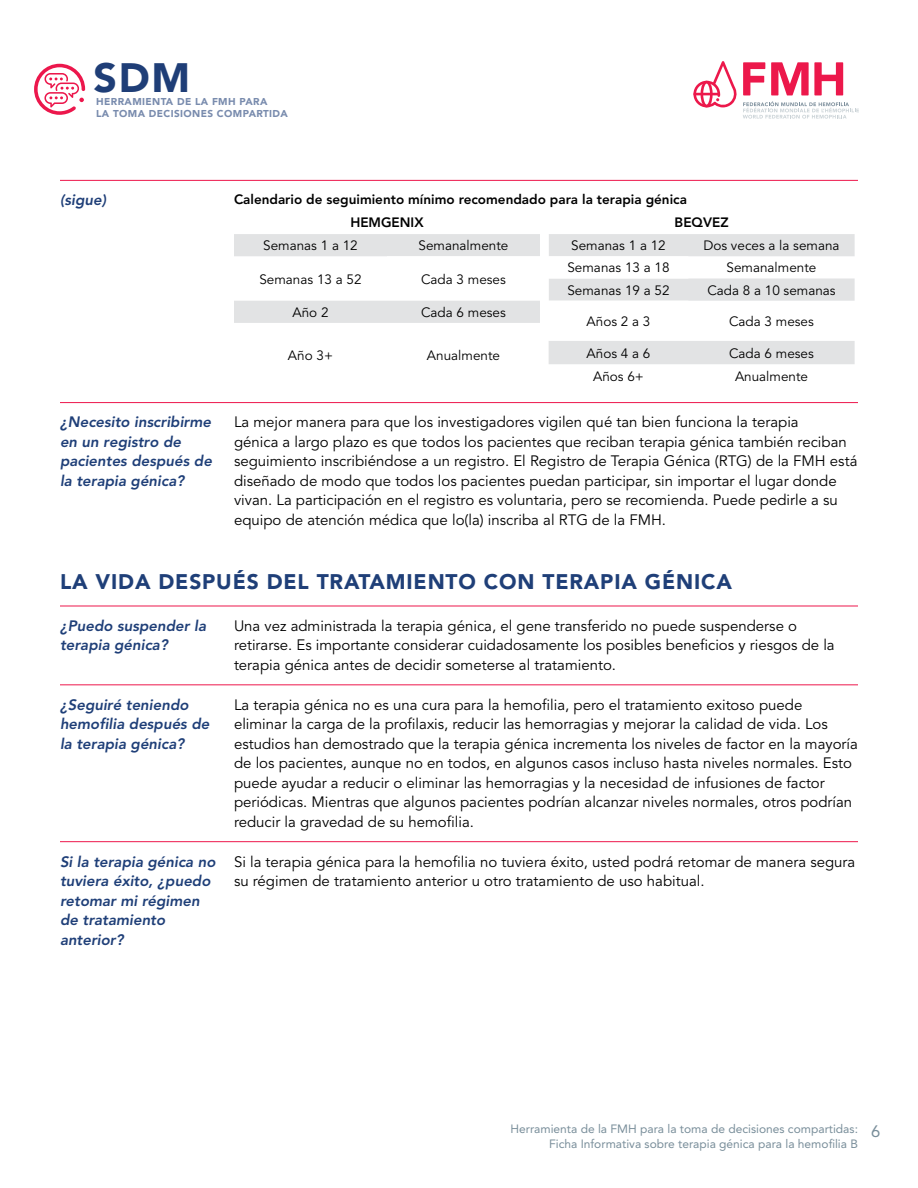
<style>
.page{position:relative;width:918px;height:1188px;background:#fff}
.page>*{position:absolute;margin:0;border:0;box-sizing:border-box;transform-origin:0 0}
.t1{font:900 40.95px "Avenir";color:#1f3e77}
.L1{font:900 21px "Avenir LT Std";letter-spacing:.04em;color:#1f3f78}
.Body{font:15px/19.5px "Avenir LT Std";color:#000}
.Q{font:italic 800 15px/19.5px "Avenir LT Std";color:#1f3f78}
.Paragraph_Style_2{font:13.5px "Avenir LT Std";color:#000}
.Body-2{font:13.5px "Avenir LT Std";color:#000}
.Body-3{font:800 13.5px "Avenir LT Std";color:#000}
.t2{font:12px/15px "Avenir LT Std";color:#798e9a}
.t3{font:900 10.05px/12px "Avenir";letter-spacing:.04em;color:#1f3e77}
.s1{font-size:16.5px}
</style>
<div class="page">
<hr style="left:60px;top:180px;width:174px;height:1px;background:#ed174c">
<hr style="left:234px;top:180px;width:624px;height:1px;background:#ed174c">
<hr style="left:60px;top:402px;width:174px;height:1px;background:#ed174c">
<hr style="left:234px;top:402px;width:624px;height:1px;background:#ed174c">
<svg style="left:234px;top:234px;width:621px;height:130px"></svg>
<hr style="left:60px;top:606px;width:174px;height:1px;background:#ed174c">
<hr style="left:234px;top:606px;width:624px;height:1px;background:#ed174c">
<hr style="left:60px;top:684px;width:174px;height:1px;background:#ed174c">
<hr style="left:234px;top:684px;width:624px;height:1px;background:#ed174c">
<hr style="left:60px;top:841px;width:174px;height:1px;background:#ed174c">
<hr style="left:234px;top:841px;width:624px;height:1px;background:#ed174c">
<svg style="left:693px;top:61px;width:166px;height:58px"></svg>
<hr style="left:693px;top:93px;width:27px;height:2px;background:#ec184b">
<svg style="left:34px;top:64px;width:51px;height:51px"></svg>
<p class="t1" style="left:94px;top:42px;width:98px">SDM</p>
<p class="t3" style="left:96px;top:95px;width:193px">HERRAMIENTA DE LA FMH PARA<br>LA TOMA DECISIONES COMPARTIDA</p>
<p class="Q" style="left:60px;top:190px;width:48px">(sigue)</p>
<p class="Body-3" style="left:234px;top:191px;width:455px">Calendario de seguimiento mínimo recomendado para la terapia génica</p>
<p class="Body-3" style="left:350px;top:215px;width:75px">HEMGENIX</p>
<p class="Body-3" style="left:675px;top:215px;width:55px">BEQVEZ</p>
<p class="Body-2" style="left:263px;top:238px;width:96px">Semanas 1 a 12</p>
<p class="Body-2" style="left:419px;top:238px;width:91px">Semanalmente</p>
<p class="Paragraph_Style_2" style="left:571px;top:238px;width:96px">Semanas 1 a 12</p>
<p class="Paragraph_Style_2" style="left:703px;top:238px;width:138px">Dos veces a la semana</p>
<p class="Body-2" style="left:259px;top:271px;width:104px">Semanas 13 a 52</p>
<p class="Body-2" style="left:421px;top:271px;width:86px">Cada 3 meses</p>
<p class="Paragraph_Style_2" style="left:567px;top:260px;width:104px">Semanas 13 a 18</p>
<p class="Paragraph_Style_2" style="left:727px;top:260px;width:91px">Semanalmente</p>
<p class="Paragraph_Style_2" style="left:567px;top:282px;width:104px">Semanas 19 a 52</p>
<p class="Paragraph_Style_2" style="left:707px;top:282px;width:130px">Cada 8 a 10 semanas</p>
<p class="Body-2" style="left:292px;top:304px;width:38px">Año 2</p>
<p class="Body-2" style="left:421px;top:304px;width:86px">Cada 6 meses</p>
<p class="Paragraph_Style_2" style="left:587px;top:313px;width:65px">Años 2 a 3</p>
<p class="Paragraph_Style_2" style="left:729px;top:313px;width:86px">Cada 3 meses</p>
<p class="Body-2" style="left:288px;top:348px;width:47px">Año 3+</p>
<p class="Body-2" style="left:427px;top:348px;width:75px">Anualmente</p>
<p class="Paragraph_Style_2" style="left:587px;top:345px;width:65px">Años 4 a 6</p>
<p class="Paragraph_Style_2" style="left:729px;top:345px;width:86px">Cada 6 meses</p>
<p class="Paragraph_Style_2" style="left:593px;top:369px;width:52px">Años 6+</p>
<p class="Paragraph_Style_2" style="left:735px;top:369px;width:75px">Anualmente</p>
<p class="Q" style="left:60px;top:413px;width:153px">¿Necesito inscribirme en un registro de pacientes después de la terapia génica?</p>
<p class="Body" style="left:234px;top:413px;width:625px">La mejor manera para que los investigadores vigilen qué tan bien funciona la terapia<br>génica a largo plazo es que todos los pacientes que reciban terapia génica también reciban seguimiento inscribiéndose a un registro. El Registro de Terapia Génica (RTG) de la FMH está diseñado de modo que todos los pacientes puedan participar, sin importar el lugar donde vivan. La participación en el registro es voluntaria, pero se recomienda. Puede pedirle a su equipo de atención médica que lo(la) inscriba al RTG de la FMH.</p>
<p class="L1" style="left:60px;top:569px;width:673px">LA VIDA DESPUÉS DEL TRATAMIENTO CON TERAPIA GÉNICA</p>
<p class="Q" style="left:60px;top:616px;width:148px">¿Puedo suspender la terapia génica?</p>
<p class="Body" style="left:234px;top:616px;width:602px">Una vez administrada la terapia génica, el gene transferido no puede suspenderse o retirarse. Es importante considerar cuidadosamente los posibles beneficios y riesgos de la terapia génica antes de decidir someterse al tratamiento.</p>
<p class="Q" style="left:60px;top:695px;width:151px">¿Seguiré teniendo hemofilia después de la terapia génica?</p>
<p class="Body" style="left:234px;top:695px;width:626px">La terapia génica no es una cura para la hemofilia, pero el tratamiento exitoso puede eliminar la carga de la profilaxis, reducir las hemorragias y mejorar la calidad de vida. Los estudios han demostrado que la terapia génica incrementa los niveles de factor en la mayoría de los pacientes, aunque no en todos, en algunos casos incluso hasta niveles normales. Esto puede ayudar a reducir o eliminar las hemorragias y la necesidad de infusiones de factor periódicas. Mientras que algunos pacientes podrían alcanzar niveles normales, otros podrían reducir la gravedad de su hemofilia.</p>
<p class="Q" style="left:60px;top:852px;width:157px">Si la terapia génica no tuviera éxito, ¿puedo retomar mi régimen de tratamiento anterior?</p>
<p class="Body" style="left:234px;top:852px;width:623px">Si la terapia génica para la hemofilia no tuviera éxito, usted podrá retomar de manera segura su régimen de tratamiento anterior u otro tratamiento de uso habitual.</p>
<p class="t2" style="left:549px;top:1121px;width:333px;text-indent:-39px">Herramienta de la FMH para la toma de decisiones compartidas: <span class="s1">6<br></span>Ficha Informativa sobre terapia génica para la hemofilia B</p>
</div>
